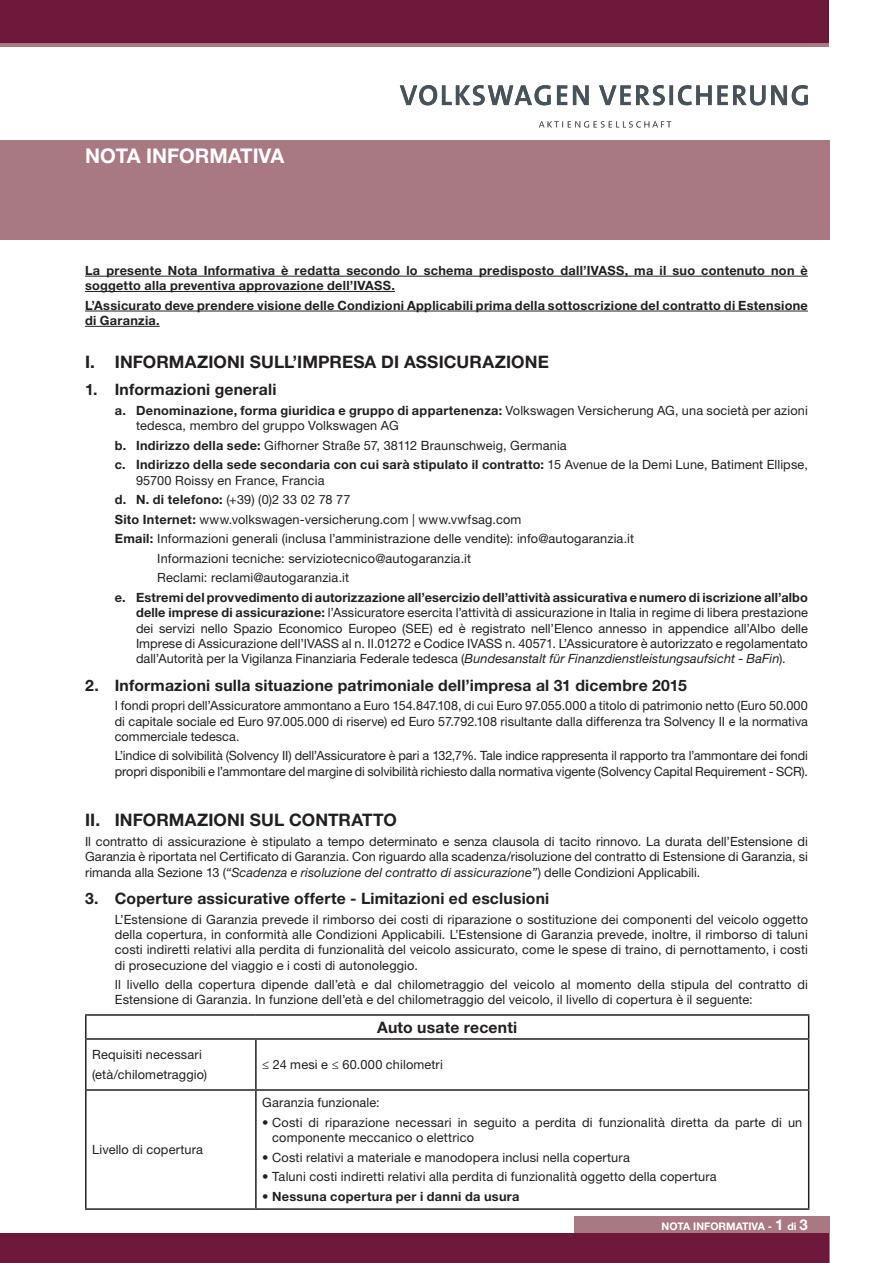
<style>
.page{position:relative;width:893px;height:1263px;background:#fff}
.page>*{position:absolute;margin:0;border:0;box-sizing:border-box;transform-origin:0 0}
.t1{font:700 20.25px "Helvetica Neue LT Std";color:#fff}
.t2{font:700 17.25px "Helvetica Neue LT Std";letter-spacing:.005em;color:#231f20}
.t3{font:700 15.75px "Helvetica Neue LT Std";letter-spacing:.015em;color:#231f20}
.t4{font:12.75px/15.3px "Helvetica Neue LT Std";letter-spacing:.01em;color:#231f20}
.t5{font:700 12.75px/15.3px "Helvetica Neue LT Std";letter-spacing:.02em;color:#231f20}
.t6{font:12.75px/15.3px "Helvetica Neue LT Std";letter-spacing:-.01em;color:#231f20}
.t7{font:700 10.5px "Helvetica Neue LT Std";color:#fff}
.s1{font-weight:700}
.s2{font-weight:400}
.s3{font-style:italic}
.s4{font-size:15px}
</style>
<div class="page">
<div style="left:0;top:0;width:829px;height:47px;background:#a87982"></div>
<div style="left:574px;top:1216px;width:255px;height:47px;background:#a87982"></div>
<div style="left:0;top:0;width:829px;height:43px;background:#6e193b"></div>
<div style="left:0;top:1233px;width:829px;height:30px;background:#6e193b"></div>
<div style="left:0;top:140px;width:829px;height:100px;background:#a87982"></div>
<hr style="left:85px;top:276px;width:723px;height:1px;background:#231f20">
<hr style="left:85px;top:291px;width:310px;height:1px;background:#231f20">
<hr style="left:85px;top:311px;width:723px;height:1px;background:#231f20">
<hr style="left:85px;top:326px;width:75px;height:1px;background:#231f20">
<svg style="left:539px;top:121px;width:132px;height:7px"></svg>
<svg style="left:599px;top:85px;width:209px;height:20px"></svg>
<svg style="left:573px;top:85px;width:16px;height:20px"></svg>
<svg style="left:557px;top:85px;width:10px;height:20px"></svg>
<svg style="left:400px;top:85px;width:151px;height:20px"></svg>
<hr style="left:85px;top:1014px;width:171px;height:2px;background:#231f20">
<hr style="left:85px;top:1016px;width:2px;height:22px;background:#231f20">
<hr style="left:256px;top:1014px;width:553px;height:2px;background:#231f20">
<svg style="left:808px;top:1016px;width:1px;height:22px"></svg>
<hr style="left:85px;top:1038px;width:171px;height:2px;background:#231f20">
<hr style="left:85px;top:1040px;width:2px;height:49px;background:#231f20">
<hr style="left:256px;top:1038px;width:553px;height:2px;background:#231f20">
<hr style="left:255px;top:1040px;width:2px;height:49px;background:#231f20">
<hr style="left:808px;top:1040px;width:1px;height:49px;background:#231f20">
<hr style="left:85px;top:1089px;width:171px;height:2px;background:#231f20">
<hr style="left:85px;top:1091px;width:2px;height:117px;background:#231f20">
<hr style="left:256px;top:1089px;width:553px;height:2px;background:#231f20">
<hr style="left:255px;top:1091px;width:2px;height:117px;background:#231f20">
<hr style="left:808px;top:1091px;width:1px;height:117px;background:#231f20">
<hr style="left:85px;top:1208px;width:171px;height:2px;background:#231f20">
<hr style="left:256px;top:1208px;width:553px;height:2px;background:#231f20">
<h1 class="t1" style="left:85px;top:144px;width:201px">NOTA INFORMATIVA</h1>
<p class="t5" style="left:85px;top:262px;width:724px">La presente Nota Informativa è redatta secondo lo schema predisposto dall’IVASS, ma il suo contenuto non è soggetto alla preventiva approvazione dell’IVASS.</p>
<p class="t5" style="left:85px;top:297px;width:724px">L’Assicurato deve prendere visione delle Condizioni Applicabili prima della sottoscrizione del contratto di Estensione di Garanzia.</p>
<h2 class="t2" style="left:85px;top:351px;width:465px">I. INFORMAZIONI SULL’IMPRESA DI ASSICURAZIONE</h2>
<p class="t3" style="left:85px;top:380px;width:193px">1. Informazioni generali</p>
<p class="t4" style="left:136px;top:403px;width:673px;text-indent:-21px"><span class="s1">a. Denominazione, forma giuridica e gruppo di appartenenza:</span> Volkswagen Versicherung AG, una società per azioni tedesca, membro del gruppo Volkswagen AG</p>
<p class="t5" style="left:115px;top:435px;width:695px;line-height:19.5px">b. Indirizzo della sede: <span class="s2">Gifhorner Straße 57, 38112 Braunschweig, Germania<br></span>c. Indirizzo della sede secondaria con cui sarà stipulato il contratto: <span class="s2">15 Avenue de la Demi Lune, Batiment Ellipse,</span></p>
<p class="t4" style="left:136px;top:472px;width:190px">95700 Roissy en France, Francia</p>
<p class="t4" style="left:115px;top:492px;width:237px"><span class="s1">d. N. di telefono:</span> (+39) (0)2 33 02 78 77</p>
<p class="t4" style="left:115px;top:511px;width:408px"><span class="s1">Sito Internet:</span> www.volkswagen-versicherung.com | www.vwfsag.com</p>
<p class="t4" style="left:115px;top:531px;width:521px"><span class="s1">Email:</span> Informazioni generali (inclusa l’amministrazione delle vendite): info@autogaranzia.it</p>
<p class="t4" style="left:157px;top:550px;width:315px">Informazioni tecniche: serviziotecnico@autogaranzia.it</p>
<p class="t4" style="left:157px;top:570px;width:193px">Reclami: reclami@autogaranzia.it</p>
<p class="t4" style="left:136px;top:590px;width:673px;text-align:justify;text-indent:-21px"><span class="s1">e. Estremi del provvedimento di autorizzazione all’esercizio dell’attività assicurativa e numero di iscrizione all’albo delle imprese di assicurazione:</span> l’Assicuratore esercita l’attività di assicurazione in Italia in regime di libera prestazione dei servizi nello Spazio Economico Europeo (SEE) ed è registrato nell’Elenco annesso in appendice all’Albo delle Imprese di Assicurazione dell’IVASS al n. II.01272 e Codice IVASS n. 40571. L’Assicuratore è autorizzato e regolamentato dall’Autorità per la Vigilanza Finanziaria Federale tedesca (<span class="s3">Bundesanstalt für Finanzdienstleistungsaufsicht - BaFin</span>).</p>
<p class="t3" style="left:85px;top:675px;width:603px">2. Informazioni sulla situazione patrimoniale dell’impresa al 31 dicembre 2015</p>
<p class="t4" style="left:115px;top:698px;width:695px;text-align:justify">I fondi propri dell’Assicuratore ammontano a Euro 154.847.108, di cui Euro 97.055.000 a titolo di patrimonio netto (Euro 50.000 di capitale sociale ed Euro 97.005.000 di riserve) ed Euro 57.792.108 risultante dalla differenza tra Solvency II e la normativa commerciale tedesca.</p>
<p class="t6" style="left:115px;top:748px;width:695px">L’indice di solvibilità (Solvency II) dell’Assicuratore è pari a 132,7%. Tale indice rappresenta il rapporto tra l’ammontare dei fondi propri disponibili e l’ammontare del margine di solvibilità richiesto dalla normativa vigente (Solvency Capital Requirement - SCR).</p>
<h2 class="t2" style="left:85px;top:810px;width:313px">II. INFORMAZIONI SUL CONTRATTO</h2>
<p class="t4" style="left:85px;top:834px;width:724px;text-align:justify">Il contratto di assicurazione è stipulato a tempo determinato e senza clausola di tacito rinnovo. La durata dell’Estensione di Garanzia è riportata nel Certificato di Garanzia. Con riguardo alla scadenza/risoluzione del contratto di Estensione di Garanzia, si rimanda alla Sezione 13 (<span class="s3">“Scadenza e risoluzione del contratto di assicurazione”</span>) delle Condizioni Applicabili.</p>
<p class="t3" style="left:85px;top:889px;width:466px">3. Coperture assicurative offerte - Limitazioni ed esclusioni</p>
<p class="t4" style="left:115px;top:911px;width:695px;text-align:justify">L’Estensione di Garanzia prevede il rimborso dei costi di riparazione o sostituzione dei componenti del veicolo oggetto della copertura, in conformità alle Condizioni Applicabili. L’Estensione di Garanzia prevede, inoltre, il rimborso di taluni costi indiretti relativi alla perdita di funzionalità del veicolo assicurato, come le spese di traino, di pernottamento, i costi di prosecuzione del viaggio e i costi di autonoleggio.</p>
<p class="t4" style="left:115px;top:977px;width:694px">Il livello della copertura dipende dall’età e dal chilometraggio del veicolo al momento della stipula del contratto di<br>Estensione di Garanzia. In funzione dell’età e del chilometraggio del veicolo, il livello di copertura è il seguente:</p>
<p class="t3" style="left:377px;top:1017px;width:142px">Auto usate recenti</p>
<p class="t4" style="left:92px;top:1045px;width:116px;line-height:19.5px">Requisiti necessari (età/chilometraggio)</p>
<p class="t4" style="left:262px;top:1057px;width:182px">≤ 24 mesi e ≤ 60.000 chilometri</p>
<p class="t4" style="left:92px;top:1142px;width:112px">Livello di copertura</p>
<p class="t4" style="left:262px;top:1095px;width:119px">Garanzia funzionale:</p>
<p class="t4" style="left:272px;top:1114px;width:532px;text-indent:-10px">• Costi di riparazione necessari in seguito a perdita di funzionalità diretta da parte di un componente meccanico o elettrico</p>
<p class="t4" style="left:262px;top:1149px;width:369px">• Costi relativi a materiale e manodopera inclusi nella copertura</p>
<p class="t4" style="left:262px;top:1169px;width:456px">• Taluni costi indiretti relativi alla perdita di funzionalità oggetto della copertura</p>
<p class="t5" style="left:262px;top:1188px;width:259px">• Nessuna copertura per i danni da usura</p>
<p class="t7" style="left:662px;top:1220px;width:148px">NOTA INFORMATIVA - <span class="s4">1</span> di <span class="s4">3</span></p>
</div>
